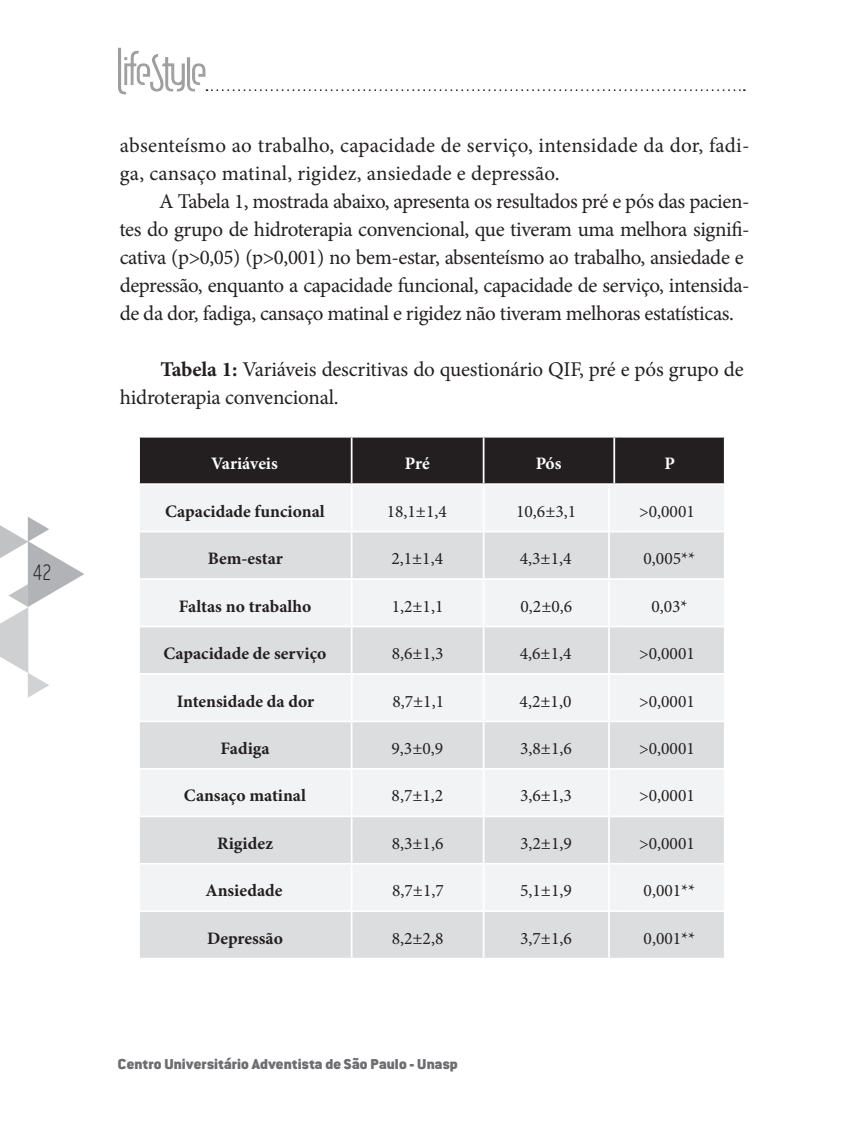
<style>
.page{position:relative;width:844px;height:1141px;background:#fff}
.page>*{position:absolute;margin:0;border:0;box-sizing:border-box;transform-origin:0 0}
.t1{font:200 24.5px "Conduit ITC Std";color:#231f20;scale:.75 1}
.t2{font:21px/28px "Minion Pro";letter-spacing:-.02em;color:#231f20}
.t3{font:21px/28px "Minion Pro";letter-spacing:.01em;color:#231f20}
.t4{font:17.5px "Minion Pro";color:#231f20}
.t5{font:700 17.5px "Minion Pro";color:#231f20}
.t6{font:700 17.5px "Minion Pro";letter-spacing:-.005em;color:#fff}
.t7{font:900 15.75px "Conduit ITC Std";letter-spacing:.01em;color:#6c6d70}
.s1{font-weight:700}
</style>
<div class="page">
<svg style="left:0;top:517px;width:84px;height:181px"></svg>
<svg style="left:118px;top:48px;width:626px;height:47px"></svg>
<div style="left:140px;top:485px;width:583px;height:46px;background:#f2f3f4"></div>
<svg style="left:140px;top:532px;width:583px;height:426px;fill:#dcdddf"></svg>
<hr style="left:350px;top:485px;width:2px;height:46px;background:#fff">
<hr style="left:482px;top:485px;width:2px;height:46px;background:#fff">
<hr style="left:608px;top:485px;width:1px;height:46px;background:#fff">
<svg style="left:139px;top:436px;width:585px;height:48px;background:#2f2c2c"></svg>
<hr style="left:619px;top:483px;width:106px;height:2px;background:#fff">
<hr style="left:350px;top:532px;width:2px;height:46px;background:#fff">
<hr style="left:482px;top:532px;width:2px;height:46px;background:#fff">
<hr style="left:608px;top:532px;width:1px;height:46px;background:#fff">
<hr style="left:138px;top:578px;width:213px;height:2px;background:#fff">
<hr style="left:351px;top:578px;width:132px;height:2px;background:#fff">
<hr style="left:350px;top:580px;width:2px;height:46px;background:#fff">
<hr style="left:483px;top:578px;width:126px;height:2px;background:#fff">
<hr style="left:482px;top:580px;width:2px;height:46px;background:#fff">
<hr style="left:608px;top:580px;width:1px;height:46px;background:#fff">
<svg style="left:609px;top:578px;width:10px;height:2px"></svg>
<hr style="left:619px;top:578px;width:106px;height:2px;background:#fff">
<hr style="left:138px;top:626px;width:213px;height:1px;background:#fff">
<hr style="left:351px;top:626px;width:132px;height:1px;background:#fff">
<hr style="left:350px;top:627px;width:2px;height:46px;background:#fff">
<hr style="left:483px;top:626px;width:126px;height:1px;background:#fff">
<hr style="left:482px;top:627px;width:2px;height:46px;background:#fff">
<hr style="left:608px;top:627px;width:1px;height:46px;background:#fff">
<hr style="left:619px;top:626px;width:106px;height:1px;background:#fff">
<hr style="left:138px;top:673px;width:213px;height:2px;background:#fff">
<hr style="left:351px;top:673px;width:132px;height:2px;background:#fff">
<hr style="left:350px;top:675px;width:2px;height:46px;background:#fff">
<hr style="left:483px;top:673px;width:126px;height:2px;background:#fff">
<hr style="left:482px;top:675px;width:2px;height:46px;background:#fff">
<hr style="left:608px;top:675px;width:1px;height:46px;background:#fff">
<svg style="left:609px;top:673px;width:10px;height:2px"></svg>
<hr style="left:619px;top:673px;width:106px;height:2px;background:#fff">
<hr style="left:138px;top:721px;width:213px;height:1px;background:#fff">
<hr style="left:351px;top:721px;width:132px;height:1px;background:#fff">
<hr style="left:350px;top:722px;width:2px;height:46px;background:#fff">
<hr style="left:483px;top:721px;width:126px;height:1px;background:#fff">
<hr style="left:482px;top:722px;width:2px;height:46px;background:#fff">
<hr style="left:608px;top:722px;width:1px;height:46px;background:#fff">
<hr style="left:619px;top:721px;width:106px;height:1px;background:#fff">
<hr style="left:138px;top:768px;width:213px;height:2px;background:#fff">
<hr style="left:351px;top:768px;width:132px;height:2px;background:#fff">
<hr style="left:350px;top:770px;width:2px;height:45px;background:#fff">
<hr style="left:483px;top:768px;width:126px;height:2px;background:#fff">
<hr style="left:482px;top:770px;width:2px;height:45px;background:#fff">
<hr style="left:608px;top:770px;width:1px;height:45px;background:#fff">
<svg style="left:609px;top:768px;width:10px;height:2px"></svg>
<hr style="left:619px;top:768px;width:106px;height:2px;background:#fff">
<hr style="left:138px;top:815px;width:213px;height:2px;background:#fff">
<hr style="left:351px;top:815px;width:132px;height:2px;background:#fff">
<hr style="left:350px;top:817px;width:2px;height:46px;background:#fff">
<hr style="left:483px;top:815px;width:126px;height:2px;background:#fff">
<hr style="left:482px;top:817px;width:2px;height:46px;background:#fff">
<hr style="left:608px;top:817px;width:1px;height:46px;background:#fff">
<svg style="left:609px;top:815px;width:10px;height:2px"></svg>
<hr style="left:619px;top:815px;width:106px;height:2px;background:#fff">
<hr style="left:138px;top:863px;width:213px;height:2px;background:#fff">
<hr style="left:351px;top:863px;width:132px;height:2px;background:#fff">
<hr style="left:350px;top:865px;width:2px;height:45px;background:#fff">
<hr style="left:483px;top:863px;width:126px;height:2px;background:#fff">
<hr style="left:482px;top:865px;width:2px;height:45px;background:#fff">
<hr style="left:608px;top:865px;width:1px;height:45px;background:#fff">
<svg style="left:609px;top:863px;width:10px;height:2px"></svg>
<hr style="left:619px;top:863px;width:106px;height:2px;background:#fff">
<hr style="left:138px;top:910px;width:213px;height:2px;background:#fff">
<hr style="left:351px;top:910px;width:132px;height:2px;background:#fff">
<hr style="left:350px;top:912px;width:2px;height:46px;background:#fff">
<hr style="left:483px;top:910px;width:126px;height:2px;background:#fff">
<hr style="left:482px;top:912px;width:2px;height:46px;background:#fff">
<hr style="left:608px;top:912px;width:1px;height:46px;background:#fff">
<svg style="left:609px;top:910px;width:10px;height:2px"></svg>
<hr style="left:619px;top:910px;width:106px;height:2px;background:#fff">
<p class="t1" style="left:33px;top:557px;width:26px">42</p>
<p class="t3" style="left:120px;top:131px;width:631px">absenteísmo ao trabalho, capacidade de serviço, intensidade da dor, fadi&shy;ga, cansaço matinal, rigidez, ansiedade e depressão.</p>
<p class="t2" style="left:119px;top:187px;width:631px;text-indent:40px">A Tabela 1, mostrada abaixo, apresenta os resultados pré e pós das pacien&shy;tes do grupo de hidroterapia convencional, que tiveram uma melhora signifi&shy;cativa (p&gt;0,05) (p&gt;0,001) no bem-estar, absenteísmo ao trabalho, ansiedade e depressão, enquanto a capacidade funcional, capacidade de serviço, intensida&shy;de da dor, fadiga, cansaço matinal e rigidez não tiveram melhoras estatísticas.</p>
<p class="t2" style="left:120px;top:355px;width:625px;text-indent:41px"><span class="s1">Tabela 1:</span> Variáveis descritivas do questionário QIF, pré e pós grupo de hidroterapia convencional.</p>
<p class="t6" style="left:211px;top:451px;width:68px">Variáveis</p>
<p class="t6" style="left:405px;top:451px;width:26px">Pré</p>
<p class="t6" style="left:535px;top:451px;width:27px">Pós</p>
<p class="t6" style="left:664px;top:451px;width:12px">P</p>
<p class="t5" style="left:165px;top:499px;width:161px">Capacidade funcional</p>
<p class="t4" style="left:386px;top:499px;width:62px">18,1±1,4</p>
<p class="t4" style="left:516px;top:499px;width:62px">10,6±3,1</p>
<p class="t4" style="left:639px;top:499px;width:57px">&gt;0,0001</p>
<p class="t5" style="left:208px;top:546px;width:76px">Bem-estar</p>
<p class="t4" style="left:391px;top:547px;width:53px">2,1±1,4</p>
<p class="t4" style="left:519px;top:547px;width:53px">4,3±1,4</p>
<p class="t4" style="left:643px;top:547px;width:53px">0,005**</p>
<p class="t5" style="left:179px;top:594px;width:134px">Faltas no trabalho</p>
<p class="t4" style="left:391px;top:594px;width:53px">1,2±1,1</p>
<p class="t4" style="left:520px;top:594px;width:53px">0,2±0,6</p>
<p class="t4" style="left:651px;top:594px;width:38px">0,03*</p>
<p class="t5" style="left:163px;top:641px;width:164px">Capacidade de serviço</p>
<p class="t4" style="left:391px;top:642px;width:53px">8,6±1,3</p>
<p class="t4" style="left:519px;top:642px;width:53px">4,6±1,4</p>
<p class="t4" style="left:639px;top:642px;width:57px">&gt;0,0001</p>
<p class="t5" style="left:177px;top:689px;width:139px">Intensidade da dor</p>
<p class="t4" style="left:392px;top:689px;width:53px">8,7±1,1</p>
<p class="t4" style="left:519px;top:689px;width:53px">4,2±1,0</p>
<p class="t4" style="left:639px;top:689px;width:57px">&gt;0,0001</p>
<p class="t5" style="left:220px;top:736px;width:51px">Fadiga</p>
<p class="t4" style="left:391px;top:737px;width:53px">9,3±0,9</p>
<p class="t4" style="left:520px;top:737px;width:53px">3,8±1,6</p>
<p class="t4" style="left:639px;top:737px;width:57px">&gt;0,0001</p>
<p class="t5" style="left:184px;top:783px;width:124px">Cansaço matinal</p>
<p class="t4" style="left:391px;top:784px;width:53px">8,7±1,2</p>
<p class="t4" style="left:520px;top:784px;width:53px">3,6±1,3</p>
<p class="t4" style="left:639px;top:784px;width:57px">&gt;0,0001</p>
<p class="t5" style="left:217px;top:831px;width:58px">Rigidez</p>
<p class="t4" style="left:391px;top:831px;width:53px">8,3±1,6</p>
<p class="t4" style="left:520px;top:831px;width:53px">3,2±1,9</p>
<p class="t4" style="left:639px;top:831px;width:57px">&gt;0,0001</p>
<p class="t5" style="left:205px;top:878px;width:79px">Ansiedade</p>
<p class="t4" style="left:392px;top:879px;width:53px">8,7±1,7</p>
<p class="t4" style="left:520px;top:879px;width:53px">5,1±1,9</p>
<p class="t4" style="left:643px;top:879px;width:53px">0,001**</p>
<p class="t5" style="left:207px;top:926px;width:77px">Depressão</p>
<p class="t4" style="left:391px;top:926px;width:53px">8,2±2,8</p>
<p class="t4" style="left:520px;top:926px;width:53px">3,7±1,6</p>
<p class="t4" style="left:643px;top:926px;width:53px">0,001**</p>
<p class="t7" style="left:118px;top:1055px;width:341px">Centro Universitário Adventista de São Paulo - Unasp</p>
</div>
